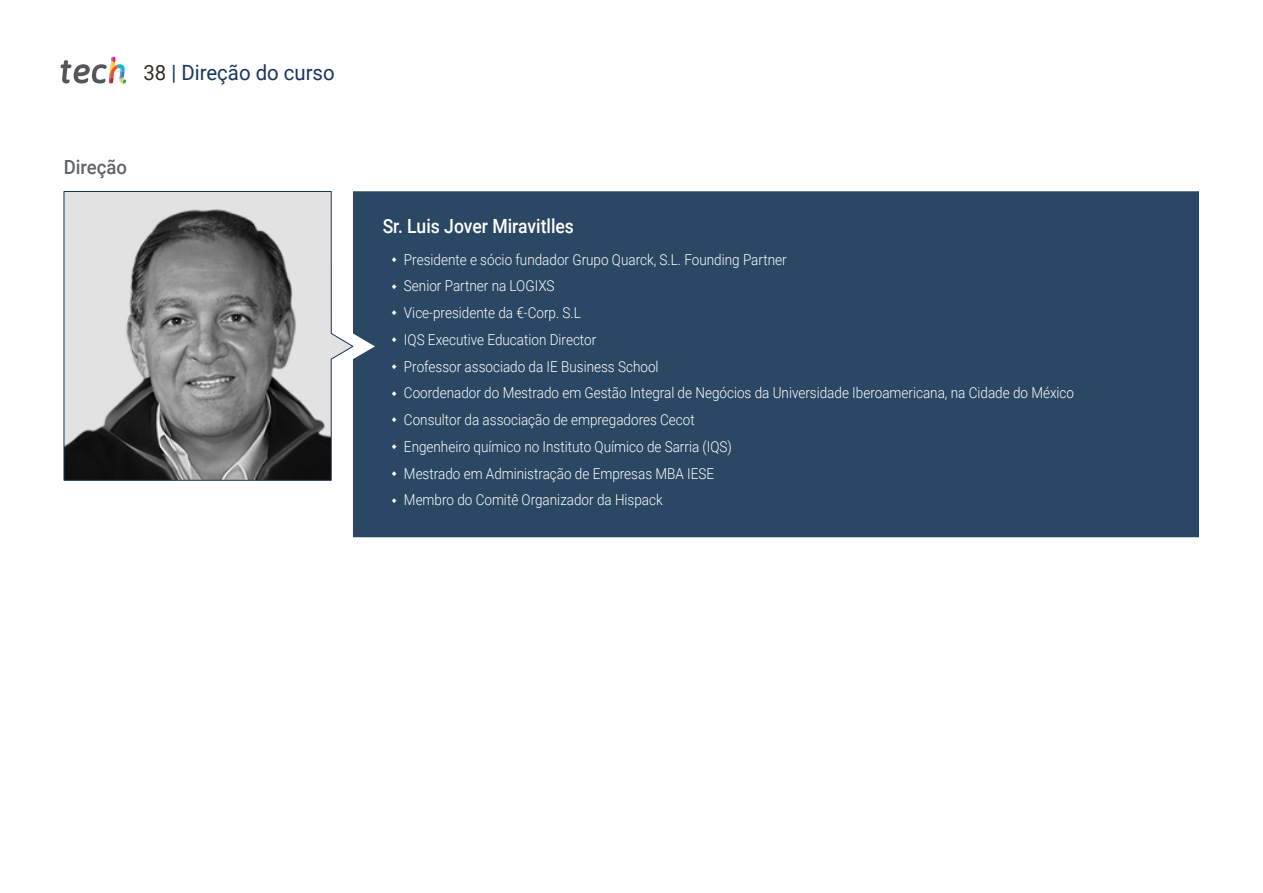
<style>
.page{position:relative;width:1263px;height:893px;background:#fff}
.page>*{position:absolute;margin:0;border:0;box-sizing:border-box;transform-origin:0 0}
.t1{font:21px "Roboto";color:#1a355c}
.t2{font:500 19.5px "Roboto";color:#fff;scale:.9 1}
.t3{font:500 19.5px "Roboto";color:#61646a;scale:.95 1}
.t4{font:300 15px/26.7px "Roboto";color:#fff;scale:.9 1}
.s1{color:#312e20}
</style>
<div class="page">
<svg style="left:61px;top:57px;width:65px;height:27px"></svg>
<div style="left:353px;top:191px;width:846px;height:346px;background:#2a4763"></div>
<svg style="left:64px;top:191px;width:290px;height:290px;background:#999a9a"></svg>
<svg style="left:392px;top:257px;width:5px;height:5px"></svg>
<svg style="left:392px;top:284px;width:5px;height:5px"></svg>
<svg style="left:392px;top:310px;width:5px;height:5px"></svg>
<svg style="left:392px;top:337px;width:5px;height:5px"></svg>
<svg style="left:392px;top:364px;width:5px;height:5px"></svg>
<svg style="left:392px;top:391px;width:5px;height:5px"></svg>
<svg style="left:392px;top:417px;width:5px;height:5px"></svg>
<svg style="left:392px;top:444px;width:5px;height:5px"></svg>
<svg style="left:392px;top:471px;width:5px;height:5px"></svg>
<svg style="left:392px;top:498px;width:5px;height:5px"></svg>
<h1 class="t1" style="left:144px;top:57px;width:193px"><span class="s1">38</span> | Direção do curso</h1>
<h2 class="t3" style="left:64px;top:154px;width:68px">Direção</h2>
<h2 class="t2" style="left:383px;top:212px;width:214px">Sr. Luis Jover Miravitlles</h2>
<p class="t4" style="left:404px;top:245px;width:746px">Presidente e sócio fundador Grupo Quarck, S.L. Founding Partner<br>Senior Partner na LOGIXS<br>Vice-presidente da €-Corp. S.L<br>IQS Executive Education Director<br>Professor associado da IE Business School<br>Coordenador do Mestrado em Gestão Integral de Negócios da Universidade Iberoamericana, na Cidade do México Consultor da associação de empregadores Cecot<br>Engenheiro químico no Instituto Químico de Sarria (IQS)<br>Mestrado em Administração de Empresas MBA IESE<br>Membro do Comitê Organizador da Hispack</p>
</div>
